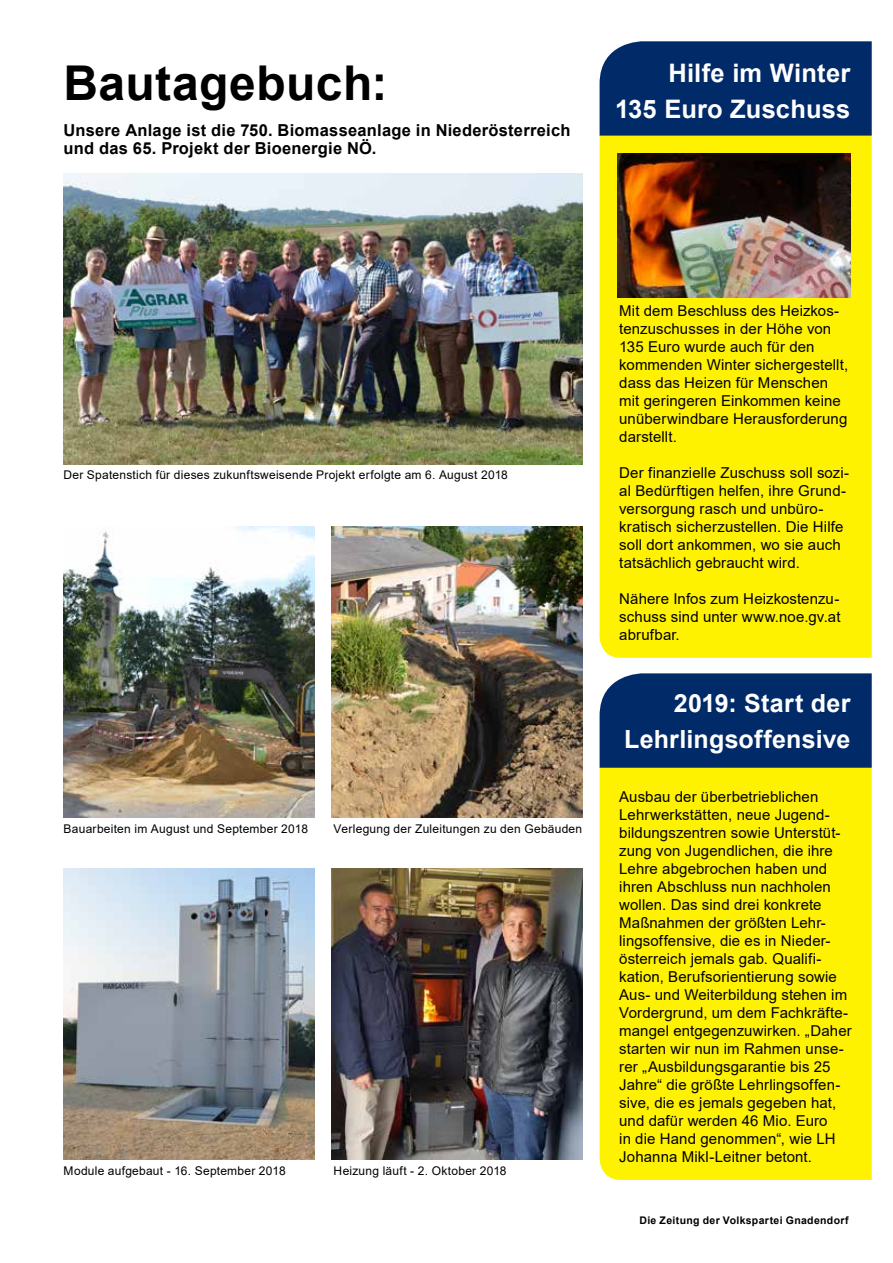
<style>
.page{position:relative;width:893px;height:1263px;background:#fff}
.page>*{position:absolute;margin:0;border:0;box-sizing:border-box;transform-origin:0 0}
.t1{font:700 48px "Arial";letter-spacing:.01em;color:#000}
.t2{font:700 25.5px/36px "Arial";letter-spacing:.005em;color:#fff;text-align:right}
.t3{font:700 25.05px/36px "Arial";letter-spacing:.01em;color:#fff;text-align:right}
.t4{font:700 16.5px/18px "Arial";letter-spacing:.015em;color:#000}
.t5{font:15px/18px "Arial";letter-spacing:.01em;color:#000}
.t6{font:12px "Arial";letter-spacing:.02em;color:#000}
.t7{font:700 10.5px "Arial";letter-spacing:.035em;color:#000}
</style>
<div class="page">
<div style="left:600px;top:41px;width:272px;height:95px;background:#002a68"></div>
<div style="left:600px;top:136px;width:272px;height:522px;background:#fff200"></div>
<img style="left:618px;top:154px;width:232px;height:144px">
<div style="left:600px;top:673px;width:272px;height:95px;background:#002a68"></div>
<div style="left:600px;top:768px;width:272px;height:412px;background:#fff200"></div>
<img style="left:64px;top:173px;width:519px;height:292px">
<img style="left:64px;top:527px;width:251px;height:291px">
<img style="left:64px;top:869px;width:251px;height:291px">
<img style="left:332px;top:527px;width:250px;height:291px">
<img style="left:332px;top:869px;width:250px;height:291px">
<h1 class="t1" style="left:63px;top:49px;width:326px">Bautagebuch:</h1>
<p class="t4" style="left:63px;top:121px;width:509px">Unsere Anlage ist die 750. Biomasseanlage in Niederösterreich und das 65. Projekt der Bioenergie NÖ.</p>
<h2 class="t2" style="left:615px;top:55px;width:237px">Hilfe im Winter<br>135 Euro Zuschuss</h2>
<p class="t6" style="left:63px;top:467px;width:446px">Der Spatenstich für dieses zukunftsweisende Projekt erfolgte am 6. August 2018</p>
<p class="t6" style="left:64px;top:820px;width:246px">Bauarbeiten im August und September 2018</p>
<p class="t6" style="left:334px;top:820px;width:250px">Verlegung der Zuleitungen zu den Gebäuden</p>
<p class="t6" style="left:64px;top:1162px;width:224px">Module aufgebaut - 16. September 2018</p>
<p class="t6" style="left:334px;top:1162px;width:174px">Heizung läuft - 2. Oktober 2018</p>
<p class="t5" style="left:619px;top:301px;width:230px">Mit dem Beschluss des Heizkos&shy;tenzuschusses in der Höhe von<br>135 Euro wurde auch für den kommenden Winter sichergestellt, dass das Heizen für Menschen mit geringeren Einkommen keine unüberwindbare Herausforderung darstellt.</p>
<p class="t5" style="left:619px;top:463px;width:232px">Der finanzielle Zuschuss soll sozi&shy;al Bedürftigen helfen, ihre Grund&shy;versorgung rasch und unbüro&shy;kratisch sicherzustellen. Die Hilfe soll dort ankommen, wo sie auch tatsächlich gebraucht wird.</p>
<p class="t5" style="left:619px;top:589px;width:223px;text-align:justify">Nähere Infos zum Heizkostenzu&shy;schuss sind unter www.noe.gv.at abrufbar.</p>
<h3 class="t3" style="left:624px;top:685px;width:228px">2019: Start der<br>Lehrlingsoffensive</h3>
<p class="t5" style="left:619px;top:787px;width:234px">Ausbau der überbetrieblichen<br>Lehrwerkstätten, neue Jugend&shy;bildungszentren sowie Unterstüt&shy;zung von Jugendlichen, die ihre<br>Lehre abgebrochen haben und ihren Abschluss nun nachholen wollen. Das sind drei konkrete<br>Maßnahmen der größten Lehr&shy;lingsoffensive, die es in Nieder&shy;österreich jemals gab. Qualifi&shy;kation, Berufsorientierung sowie<br>Aus- und Weiterbildung stehen im<br>Vordergrund, um dem Fachkräfte&shy;mangel entgegenzuwirken. „Daher starten wir nun im Rahmen unse&shy;rer „Ausbildungsgarantie bis 25<br>Jahre“ die größte Lehrlingsoffen&shy;sive, die es jemals gegeben hat, und dafür werden 46 Mio. Euro<br>in die Hand genommen“, wie LH<br>Johanna Mikl-Leitner betont.</p>
<p class="t7" style="left:639px;top:1212px;width:211px">Die Zeitung der Volkspartei Gnadendorf</p>
</div>
